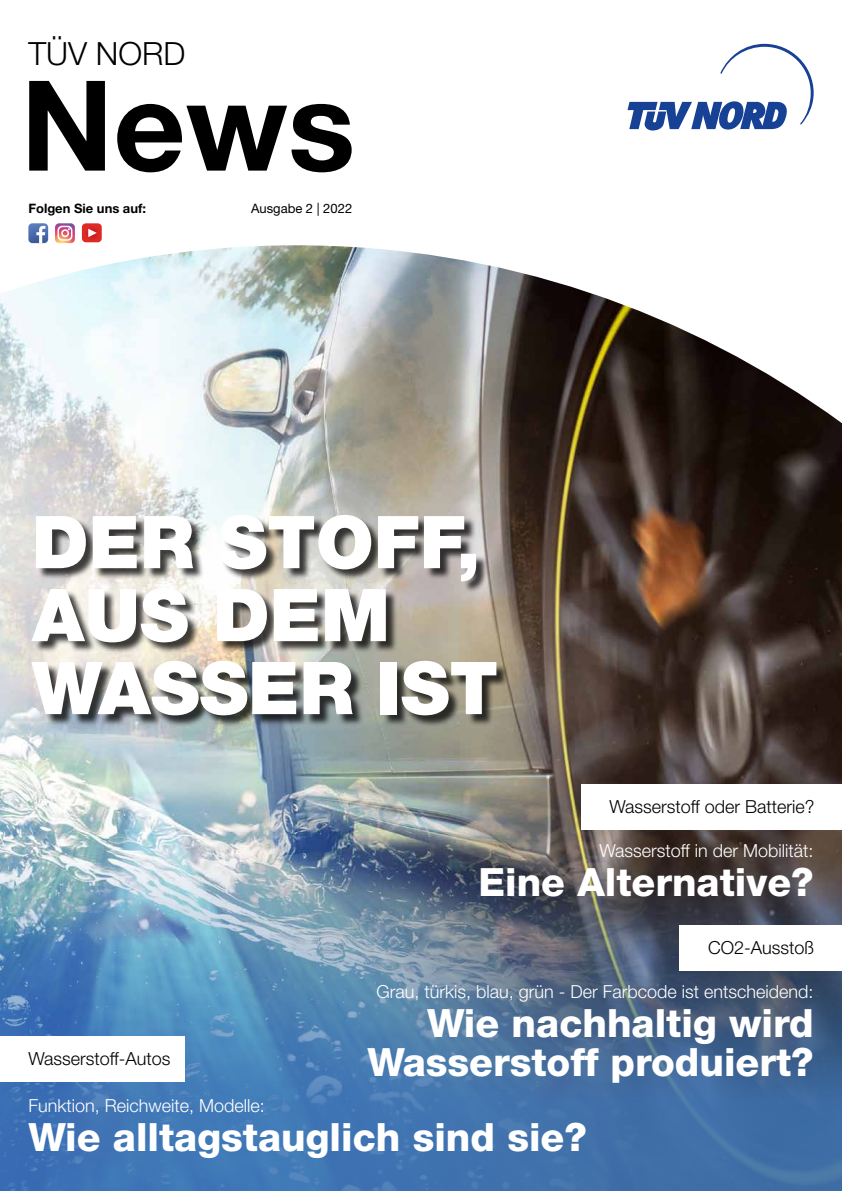
<style>
.page{position:relative;width:842px;height:1191px;background:#fff}
.page>*{position:absolute;margin:0;border:0;box-sizing:border-box;transform-origin:0 0}
.t1{font:700 125.5px "Helvetica Neue LT Std";color:#000}
.t2{font:900 72.9px/72.9px "Helvetica Neue LT Std";color:#fff}
.t3{font:800 39px/39px "Helvetica Neue LT Std";color:#fff;text-align:right}
.t4{font:300 32px "Helvetica Neue LT Std";color:#000}
.t5{font:300 18px "Helvetica Neue LT Std";color:#fff}
.t6{font:300 18px "Helvetica Neue LT Std";color:#000}
.t7{font:700 13px "Helvetica Neue LT Std";color:#000}
.t8{font:13px "Helvetica Neue LT Std";color:#000}
</style>
<div class="page">
<img style="left:0;top:245px;width:842px;height:532px">
<img style="left:0;top:777px;width:842px;height:414px">
<div style="left:0;top:1036px;width:184px;height:45px;background:#fff"></div>
<div style="left:34px;top:516px;width:475px;height:211px;background:#000;opacity:.75"></div>
<svg style="left:627px;top:44px;width:187px;height:87px"></svg>
<svg style="left:55px;top:223px;width:20px;height:20px"></svg>
<svg style="left:82px;top:223px;width:20px;height:19px"></svg>
<svg style="left:28px;top:223px;width:20px;height:20px"></svg>
<div style="left:680px;top:925px;width:162px;height:45px;background:#fff"></div>
<div style="left:581px;top:784px;width:261px;height:45px;background:#fff"></div>
<h3 class="t4" style="left:28px;top:34px;width:159px">TÜV NORD</h3>
<h1 class="t1" style="left:21px;top:48px;width:336px">News</h1>
<p class="t7" style="left:28px;top:201px;width:119px">Folgen Sie uns auf:</p>
<p class="t8" style="left:251px;top:201px;width:103px">Ausgabe 2 | 2022</p>
<h2 class="t2" style="left:32px;top:505px;width:468px">DER STOFF,<br>AUS DEM<br>WASSER IST</h2>
<p class="t6" style="left:609px;top:795px;width:207px">Wasserstoff oder Batterie?</p>
<p class="t5" style="left:600px;top:839px;width:216px">Wasserstoff in der Mobilität:</p>
<h3 class="t3" style="left:478px;top:862px;width:337px">Eine Alternative?</h3>
<p class="t6" style="left:28px;top:1048px;width:143px">Wasserstoff-Autos</p>
<p class="t6" style="left:708px;top:936px;width:108px">CO2-Ausstoß</p>
<p class="t5" style="left:376px;top:980px;width:439px">Grau, türkis, blau, grün - Der Farbcode ist entscheidend:</p>
<h3 class="t3" style="left:367px;top:1003px;width:448px">Wie nachhaltig wird<br>Wasserstoff produiert?</h3>
<p class="t5" style="left:28px;top:1094px;width:238px">Funktion, Reichweite, Modelle:</p>
<h3 class="t3" style="left:28px;top:1117px;width:560px">Wie alltagstauglich sind sie?</h3>
</div>
